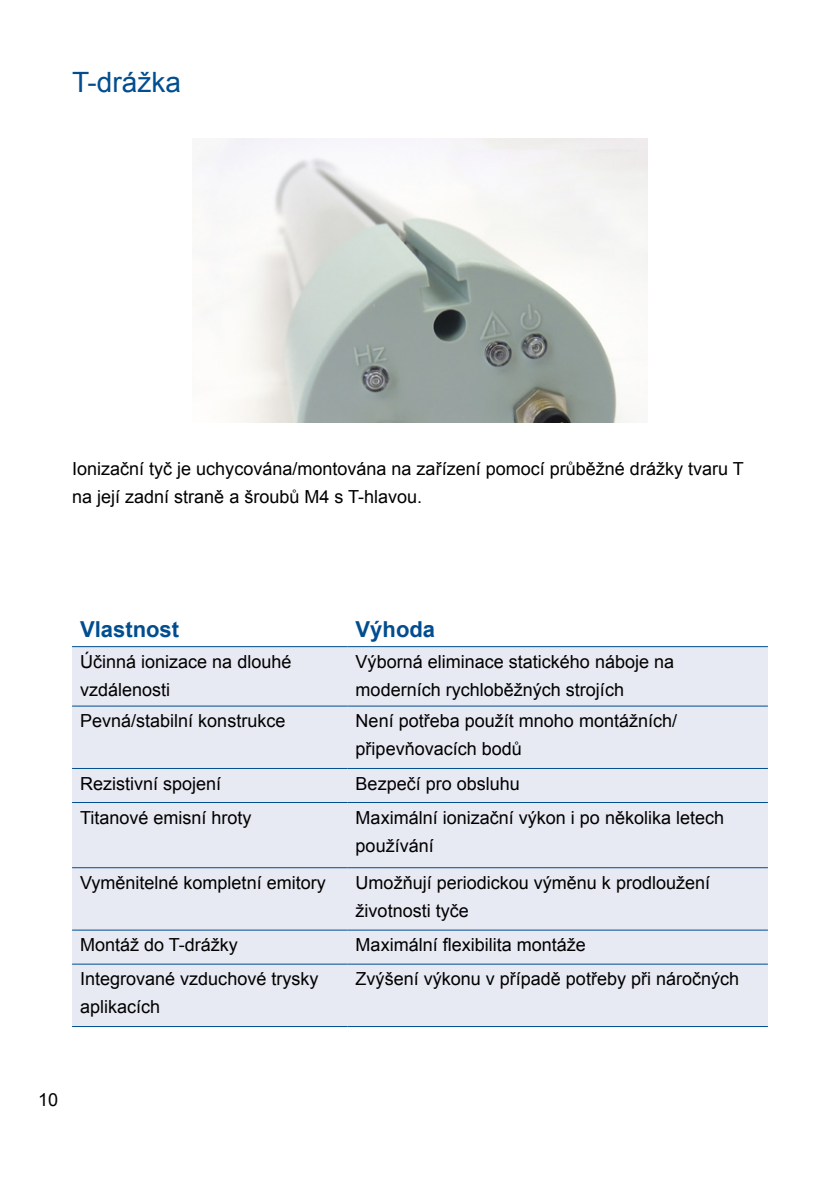
<style>
.page{position:relative;width:840px;height:1191px;background:#fff}
.page>*{position:absolute;margin:0;border:0;box-sizing:border-box;transform-origin:0 0}
.t1{font:28px "Arial";color:#004d8f}
.t2{font:700 22px "Arial";color:#004d8f}
.t3{font:18px/28px "Arial";color:#000}
</style>
<div class="page">
<img style="left:198px;top:138px;width:448px;height:284px">
<div style="left:72px;top:647px;width:695px;height:379px;background:#e7e9f3"></div>
<hr style="left:72px;top:646px;width:275px;height:1px;background:#004d90">
<hr style="left:347px;top:646px;width:420px;height:1px;background:#004d90">
<hr style="left:72px;top:705px;width:275px;height:1px;background:#004d8f">
<hr style="left:347px;top:705px;width:420px;height:1px;background:#004d8f">
<hr style="left:72px;top:768px;width:275px;height:1px;background:#004d8f">
<hr style="left:347px;top:768px;width:420px;height:1px;background:#004d8f">
<hr style="left:72px;top:802px;width:275px;height:1px;background:#004d8f">
<hr style="left:347px;top:802px;width:420px;height:1px;background:#004d8f">
<hr style="left:72px;top:867px;width:275px;height:1px;background:#004d8f">
<hr style="left:347px;top:867px;width:420px;height:1px;background:#004d8f">
<hr style="left:72px;top:929px;width:275px;height:1px;background:#004d8f">
<hr style="left:347px;top:929px;width:420px;height:1px;background:#004d8f">
<hr style="left:72px;top:963px;width:275px;height:1px;background:#004d8f">
<hr style="left:347px;top:963px;width:420px;height:1px;background:#004d8f">
<hr style="left:72px;top:1026px;width:275px;height:1px;background:#004d8f">
<hr style="left:347px;top:1026px;width:420px;height:1px;background:#004d8f">
<h1 class="t1" style="left:72px;top:64px;width:110px">T-drážka</h1>
<p class="t3" style="left:72px;top:454px;width:673px">Ionizační tyč je uchycována/montována na zařízení pomocí průběžné drážky tvaru T na její zadní straně a šroubů M4 s T-hlavou.</p>
<p class="t2" style="left:80px;top:614px;width:101px">Vlastnost</p>
<p class="t2" style="left:355px;top:614px;width:81px">Výhoda</p>
<p class="t3" style="left:80px;top:647px;width:213px">Účinná ionizace na dlouhé vzdálenosti</p>
<p class="t3" style="left:355px;top:647px;width:320px">Výborná eliminace statického náboje na moderních rychloběžných strojích</p>
<p class="t3" style="left:80px;top:707px;width:207px">Pevná/stabilní konstrukce</p>
<p class="t3" style="left:355px;top:707px;width:323px">Není potřeba použít mnoho montážních/ připevňovacích bodů</p>
<p class="t3" style="left:80px;top:769px;width:143px">Rezistivní spojení</p>
<p class="t3" style="left:355px;top:769px;width:166px">Bezpečí pro obsluhu</p>
<p class="t3" style="left:80px;top:803px;width:173px">Titanové emisní hroty</p>
<p class="t3" style="left:355px;top:803px;width:370px">Maximální ionizační výkon i po několika letech používání</p>
<p class="t3" style="left:80px;top:868px;width:247px">Vyměnitelné kompletní emitory</p>
<p class="t3" style="left:355px;top:868px;width:356px">Umožňují periodickou výměnu k prodloužení životnosti tyče</p>
<p class="t3" style="left:80px;top:931px;width:159px">Montáž do T-drážky</p>
<p class="t3" style="left:355px;top:931px;width:232px">Maximální flexibilita montáže</p>
<p class="t3" style="left:80px;top:965px;width:240px">Integrované vzduchové trysky aplikacích</p>
<p class="t3" style="left:355px;top:965px;width:385px">Zvýšení výkonu v případě potřeby při náročných</p>
<p class="t3" style="left:38px;top:1086px;width:22px">10</p>
</div>
